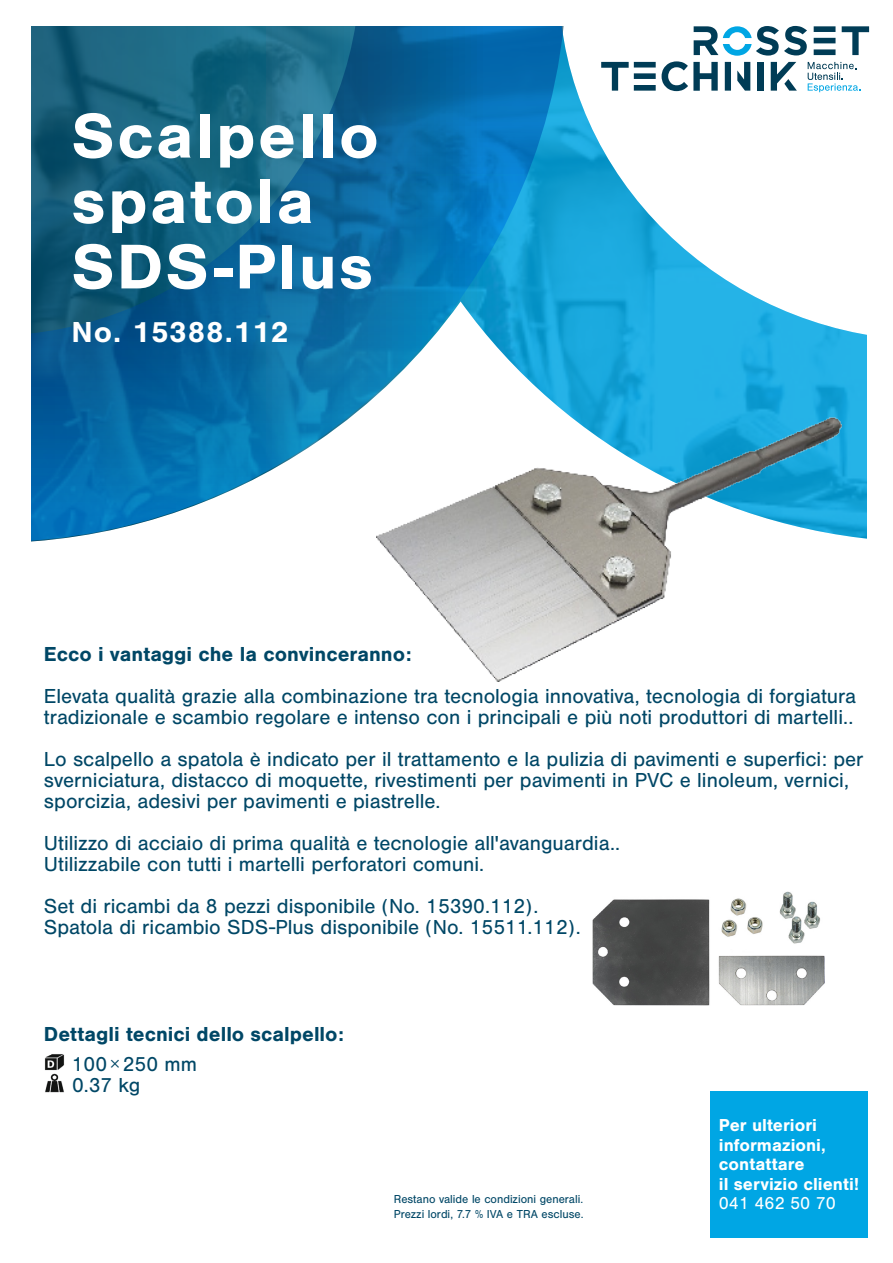
<style>
.page{position:relative;width:893px;height:1263px;background:#fff}
.page>*{position:absolute;margin:0;border:0;box-sizing:border-box;transform-origin:0 0}
.t1{font:700 65.4px/65.4px "Nimbus San";letter-spacing:.03em;color:#fff;scale:1.04 1}
.t2{font:700 30px "Nimbus San";letter-spacing:.03em;color:#fff;scale:1.04 1}
.t3{font:21px/21px "Nimbus San";color:#004766}
.t4{font:700 21px "Nimbus San";color:#004766}
.t5{font:700 18px/19.5px "Nimbus San";color:#fff}
.t6{font:18px "Nimbus San";color:#fff}
.t7{font:12px/15px "Nimbus San";color:#004766}
</style>
<div class="page">
<div style="left:710px;top:1091px;width:157px;height:146px;background:#00a6e4"></div>
<img style="left:567px;top:56px;width:300px;height:483px">
<svg style="left:31px;top:26px;width:536px;height:516px;background:#297da8"></svg>
<svg style="left:601px;top:62px;width:55px;height:29px"></svg>
<svg style="left:662px;top:26px;width:207px;height:66px"></svg>
<img style="left:44px;top:1054px;width:21px;height:39px">
<img style="left:376px;top:416px;width:465px;height:265px">
<img style="left:592px;top:892px;width:233px;height:114px">
<h1 class="t1" style="left:71px;top:104px;width:297px">Scalpello spatola<br>SDS-Plus</h1>
<h2 class="t2" style="left:71px;top:316px;width:210px">No. 15388.112</h2>
<p class="t4" style="left:44px;top:642px;width:369px">Ecco i vantaggi che la convinceranno:</p>
<p class="t3" style="left:44px;top:686px;width:814px">Elevata qualità grazie alla combinazione tra tecnologia innovativa, tecnologia di forgiatura tradizionale e scambio regolare e intenso con i principali e più noti produttori di martelli..</p>
<p class="t3" style="left:44px;top:749px;width:821px">Lo scalpello a spatola è indicato per il trattamento e la pulizia di pavimenti e superfici: per sverniciatura, distacco di moquette, rivestimenti per pavimenti in PVC e linoleum, vernici, sporcizia, adesivi per pavimenti e piastrelle.</p>
<p class="t3" style="left:44px;top:833px;width:578px">Utilizzo di acciaio di prima qualità e tecnologie all'avanguardia..<br>Utilizzabile con tutti i martelli perforatori comuni.</p>
<p class="t3" style="left:44px;top:896px;width:539px">Set di ricambi da 8 pezzi disponibile (No. 15390.112).<br>Spatola di ricambio SDS-Plus disponibile (No. 15511.112).</p>
<p class="t4" style="left:44px;top:1023px;width:302px">Dettagli tecnici dello scalpello:</p>
<p class="t3" style="left:72px;top:1053px;width:127px">100×250 mm<br>0.37 kg</p>
<p class="t7" style="left:394px;top:1191px;width:191px">Restano valide le condizioni generali.<br>Prezzi lordi, 7.7 % IVA e TRA escluse.</p>
<p class="t5" style="left:719px;top:1115px;width:142px">Per ulteriori informazioni, contattare<br>il servizio clienti!</p>
<p class="t6" style="left:719px;top:1193px;width:118px">041 462 50 70</p>
</div>
